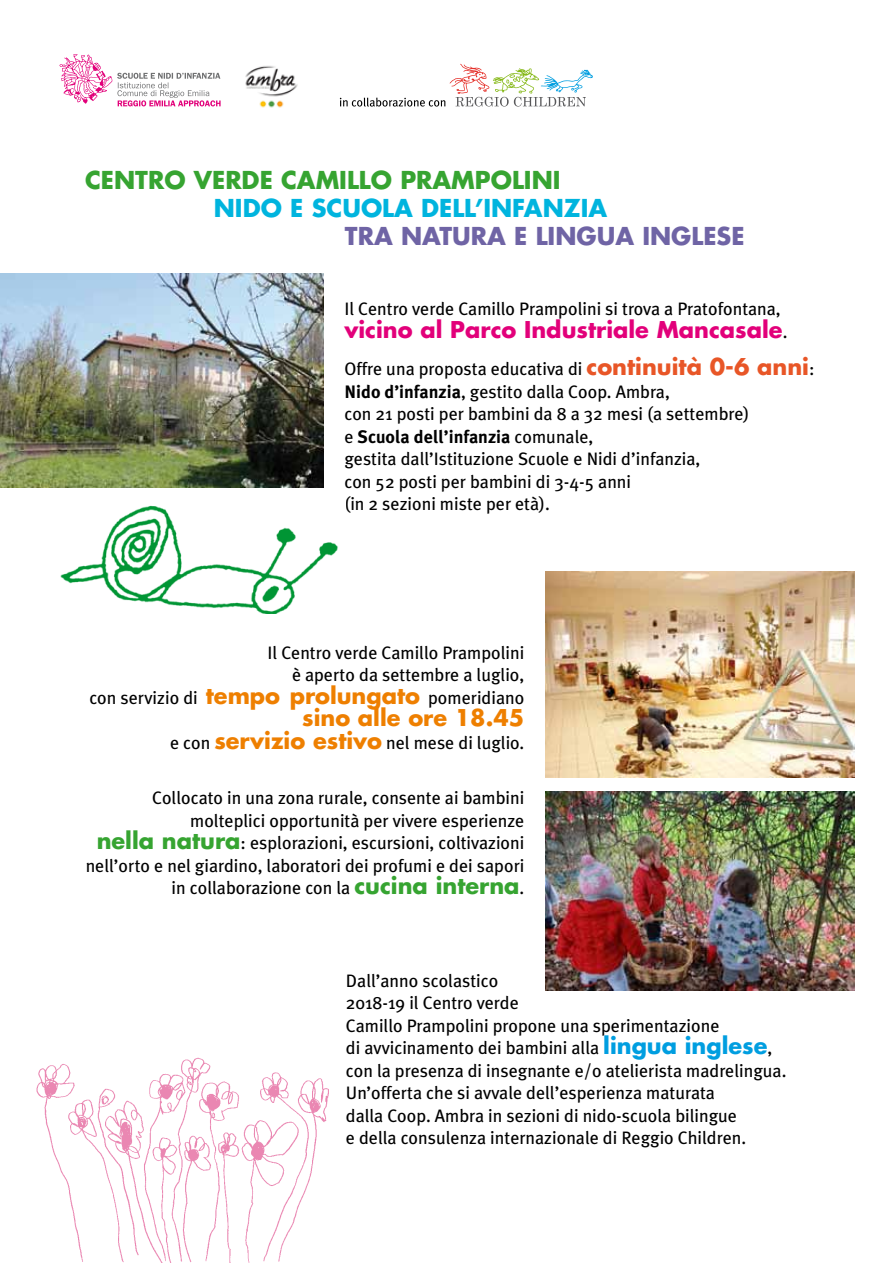
<style>
.page{position:relative;width:893px;height:1263px;background:#fff}
.page>*{position:absolute;margin:0;border:0;box-sizing:border-box;transform-origin:0 0}
.t1{font:700 24px "Futura";color:#36a431}
.t2{font:700 24px "Futura";color:#00b4de}
.t3{font:700 24px "Futura";color:#6f64a5}
.t4{font:700 22.5px "Futura";color:#e2007a}
.t5{font:700 22.5px "Futura";color:#ee7f00}
.t6{font:18px/22.5px "Meta Plus";color:#000}
.s1{font-family:"Meta Plus";font-weight:400;font-size:18px;color:#000}
.s2{font-family:"Futura";font-weight:700;font-size:22.5px;color:#e85627}
.s3{font-weight:700}
.s4{font-family:"Futura";font-weight:700;font-size:22.5px;color:#ee7f00}
.s5{font-family:"Futura";font-weight:700;font-size:22.5px;color:#36a431}
.s6{font-family:"Futura";font-weight:700;font-size:22.5px;color:#009ee0}
</style>
<div class="page">
<img style="left:545px;top:572px;width:309px;height:206px">
<img style="left:36px;top:1057px;width:293px;height:206px">
<img style="left:0;top:273px;width:323px;height:214px">
<img style="left:245px;top:66px;width:53px;height:42px">
<svg style="left:59px;top:54px;width:162px;height:52px"></svg>
<svg style="left:340px;top:64px;width:253px;height:43px"></svg>
<img style="left:60px;top:505px;width:278px;height:108px">
<img style="left:545px;top:792px;width:309px;height:199px">
<h1 class="t1" style="left:85px;top:164px;width:477px">CENTRO VERDE CAMILLO PRAMPOLINI</h1>
<h1 class="t2" style="left:214px;top:191px;width:395px">NIDO E SCUOLA DELL’INFANZIA</h1>
<h1 class="t3" style="left:345px;top:219px;width:401px">TRA NATURA E LINGUA INGLESE</h1>
<p class="t6" style="left:344px;top:297px;width:438px">Il Centro verde Camillo Prampolini si trova a Pratofontana,</p>
<p class="t4" style="left:344px;top:313px;width:444px">vicino al Parco Industriale Mancasale<span class="s1">.</span></p>
<p class="t6" style="left:344px;top:357px;width:472px">Offre una proposta educativa di <span class="s2">continuità 0-6 anni</span>:<br><span class="s3">Nido d’infanzia</span>, gestito dalla Coop. Ambra,<br>con 21 posti per bambini da 8 a 32 mesi (a settembre)<br>e <span class="s3">Scuola dell’infanzia</span> comunale,<br>gestita dall’Istituzione Scuole e Nidi d’infanzia,<br>con 52 posti per bambini di 3-4-5 anni<br>(in 2 sezioni miste per età).</p>
<p class="t6" style="left:89px;top:641px;width:437px;text-align:right">Il Centro verde Camillo Prampolini<br>è aperto da settembre a luglio,<br>con servizio di <span class="s4">tempo prolungato</span> pomeridiano</p>
<p class="t5" style="left:302px;top:702px;width:224px">sino alle ore 18.45</p>
<p class="t6" style="left:170px;top:731px;width:356px">e con <span class="s4">servizio estivo</span> nel mese di luglio.</p>
<p class="t6" style="left:86px;top:787px;width:440px;text-align:right">Collocato in una zona rurale, consente ai bambini molteplici opportunità per vivere esperienze<br><span class="s5">nella natura</span>: esplorazioni, escursioni, coltivazioni nell’orto e nel giardino, laboratori dei profumi e dei sapori in collaborazione con la <span class="s5">cucina interna</span>.</p>
<p class="t6" style="left:346px;top:969px;width:442px">Dall’anno scolastico<br>2018-19 il Centro verde<br>Camillo Prampolini propone una sperimentazione<br>di avvicinamento dei bambini alla <span class="s6">lingua inglese</span>, con la presenza di insegnante e/o atelierista madrelingua.<br>Un’offerta che si avvale dell’esperienza maturata<br>dalla Coop. Ambra in sezioni di nido-scuola bilingue<br>e della consulenza internazionale di Reggio Children.</p>
</div>
